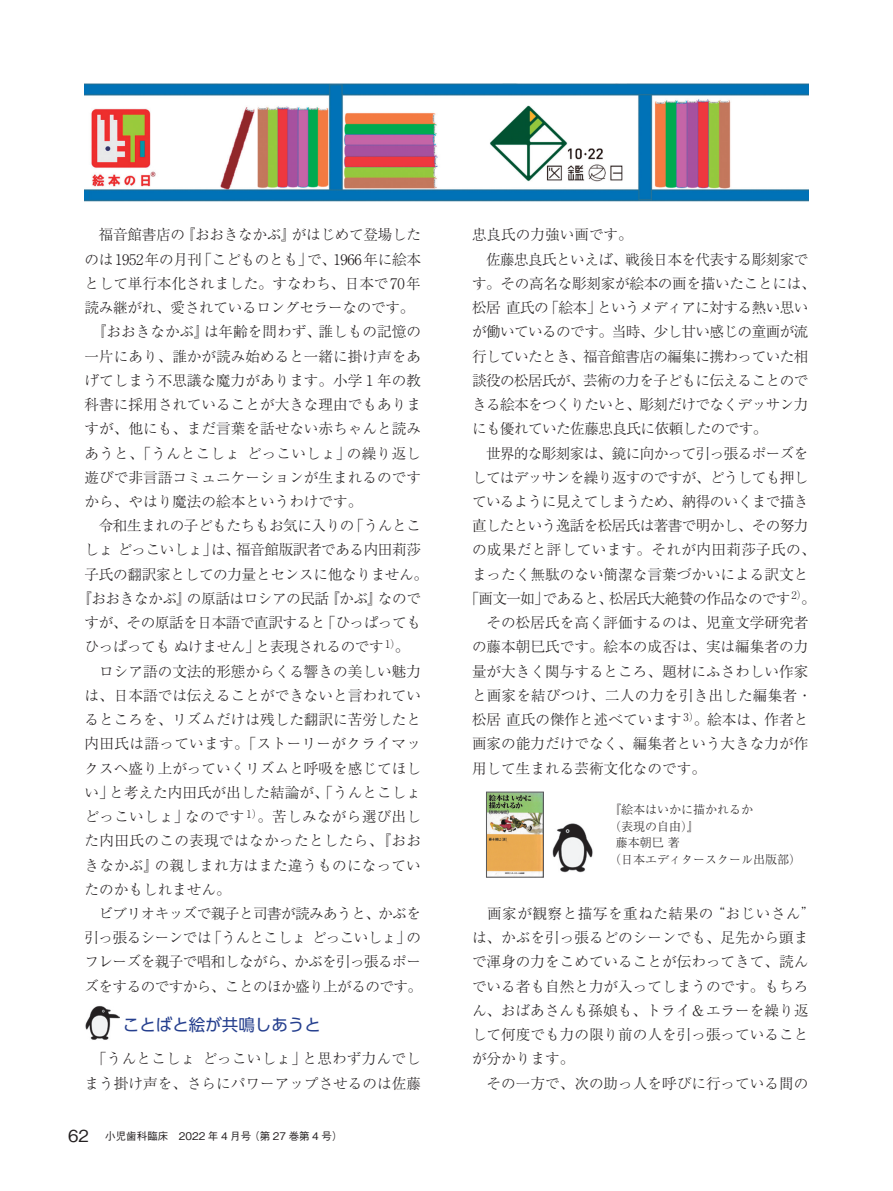
<style>
.page{position:relative;width:893px;height:1191px;background:#fff}
.page>*{position:absolute;margin:0;border:0;box-sizing:border-box;transform-origin:0 0}
.t1{font:16.5px "UD Shin Go Pro";color:#253f8e}
.t2{font:300 14.7px/24.2px "Ryumin Pro";color:#231f20}
.t3{font:300 14.7px "Ryumin Pro";letter-spacing:-.04em;color:#231f20}
.t4{font:300 14.7px "Ryumin Pro";letter-spacing:-.02em;color:#231f20}
.t5{font:300 14.7px "Ryumin Pro";letter-spacing:-.03em;color:#231f20}
.t6{font:300 14.7px "Ryumin Pro";letter-spacing:-.045em;color:#231f20}
.t7{font:300 14.7px "Ryumin Pro";letter-spacing:.025em;color:#231f20}
.t8{font:300 14.7px "Ryumin Pro";letter-spacing:-.05em;color:#231f20}
.t9{font:300 14.7px "Ryumin Pro";letter-spacing:.02em;color:#231f20}
.t10{font:300 12px "Ryumin Pro";color:#231f20}
.t11{font:500 10.5px "Gothic BBB Pro";color:#231f20}
.s1{font-size:16.5px}
</style>
<div class="page">
<img style="left:85px;top:83px;width:723px;height:119px">
<div style="left:473px;top:105px;width:157px;height:82px;background:#fff"></div>
<img style="left:490px;top:105px;width:133px;height:77px">
<img style="left:85px;top:1005px;width:34px;height:35px">
<img style="left:552px;top:823px;width:41px;height:50px">
<img style="left:488px;top:794px;width:54px;height:81px">
<div style="left:486px;top:792px;width:58px;height:85px;border:1px solid #57585a"></div>
<p class="t4" style="left:85px;top:223px;width:338px">　福音館書店の『おおきなかぶ』がはじめて登場した</p>
<p class="t4" style="left:85px;top:248px;width:338px">のは1952年の月刊「こどものとも」で、1966年に絵本</p>
<p class="t2" style="left:85px;top:270px;width:338px">として単行本化されました。すなわち、日本で70年</p>
<p class="t4" style="left:85px;top:296px;width:331px">読み継がれ、愛されているロングセラーなのです。</p>
<p class="t2" style="left:85px;top:319px;width:338px">　『おおきなかぶ』は年齢を問わず、誰しもの記憶の</p>
<p class="t2" style="left:85px;top:343px;width:338px">一片にあり、誰かが読み始めると一緒に掛け声をあ</p>
<p class="t2" style="left:85px;top:367px;width:338px">げてしまう不思議な魔力があります。小学１年の教</p>
<p class="t2" style="left:85px;top:391px;width:338px">科書に採用されていることが大きな理由でもありま</p>
<p class="t2" style="left:85px;top:415px;width:338px">すが、他にも、まだ言葉を話せない赤ちゃんと読み</p>
<p class="t2" style="left:85px;top:440px;width:338px">あうと、「うんとこしょ どっこいしょ」の繰り返し</p>
<p class="t2" style="left:85px;top:464px;width:338px">遊びで非言語コミュニケーションが生まれるのです</p>
<p class="t2" style="left:85px;top:488px;width:279px">から、やはり魔法の絵本というわけです。</p>
<p class="t5" style="left:85px;top:514px;width:338px">　令和生まれの子どもたちもお気に入りの「うんとこ</p>
<p class="t5" style="left:85px;top:538px;width:338px">しょ どっこいしょ」は、福音館版訳者である内田莉莎</p>
<p class="t4" style="left:85px;top:562px;width:345px">子氏の翻訳家としての力量とセンスに他なりません。</p>
<p class="t5" style="left:77px;top:587px;width:345px">『おおきなかぶ』の原話はロシアの民話『かぶ』なので</p>
<p class="t5" style="left:85px;top:611px;width:338px">すが、その原話を日本語で直訳すると「ひっぱっても</p>
<p class="t5" style="left:85px;top:635px;width:327px">ひっぱっても ぬけません」と表現されるのです <sup>1）</sup>。</p>
<p class="t2" style="left:85px;top:658px;width:338px">　ロシア語の文法的形態からくる響きの美しい魅力</p>
<p class="t2" style="left:85px;top:682px;width:338px">は、日本語では伝えることができないと言われてい</p>
<p class="t2" style="left:85px;top:706px;width:338px">るところを、リズムだけは残した翻訳に苦労したと</p>
<p class="t7" style="left:85px;top:732px;width:338px">内田氏は語っています。「ストーリーがクライマッ</p>
<p class="t2" style="left:85px;top:755px;width:338px">クスヘ盛り上がっていくリズムと呼吸を感じてほし</p>
<p class="t2" style="left:85px;top:779px;width:338px">い」と考えた内田氏が出した結論が、「うんとこしょ</p>
<p class="t9" style="left:85px;top:805px;width:338px">どっこいしょ」なのです <sup>1）</sup>。苦しみながら選び出し</p>
<p class="t7" style="left:85px;top:829px;width:338px">た内田氏のこの表現ではなかったとしたら、『おお</p>
<p class="t2" style="left:85px;top:851px;width:338px">きなかぶ』の親しまれ方はまた違うものになってい</p>
<p class="t2" style="left:85px;top:876px;width:148px">たのかもしれません。</p>
<p class="t3" style="left:85px;top:902px;width:338px">　ビブリオキッズで親子と司書が読みあうと、かぶを</p>
<p class="t3" style="left:85px;top:926px;width:338px">引っ張るシーンでは「うんとこしょ どっこいしょ」の</p>
<p class="t3" style="left:85px;top:950px;width:338px">フレーズを親子で唱和しながら、かぶを引っ張るポー</p>
<p class="t3" style="left:85px;top:974px;width:339px">ズをするのですから、ことのほか盛り上がるのです。</p>
<p class="t1" style="left:123px;top:1011px;width:199px">ことばと絵が共鳴しあうと</p>
<p class="t2" style="left:85px;top:1045px;width:338px">　「うんとこしょ どっこいしょ」と思わず力んでしまう掛け声を、さらにパワーアップさせるのは佐藤</p>
<p class="t11" style="left:68px;top:1127px;width:276px"><span class="s1">62　</span>小児歯科臨床　2022 年 4 月号（第 27 巻第 4 号）</p>
<p class="t2" style="left:472px;top:222px;width:162px">忠良氏の力強い画です。</p>
<p class="t3" style="left:472px;top:248px;width:338px">　佐藤忠良氏といえば、戦後日本を代表する彫刻家で</p>
<p class="t4" style="left:472px;top:272px;width:345px">す。その高名な彫刻家が絵本の画を描いたことには、</p>
<p class="t3" style="left:472px;top:296px;width:338px">松居 直氏の「絵本」というメディアに対する熱い思い</p>
<p class="t3" style="left:472px;top:320px;width:338px">が働いているのです。当時、少し甘い感じの童画が流</p>
<p class="t3" style="left:472px;top:344px;width:338px">行していたとき、福音館書店の編集に携わっていた相</p>
<p class="t3" style="left:472px;top:369px;width:338px">談役の松居氏が、芸術の力を子どもに伝えることので</p>
<p class="t3" style="left:472px;top:393px;width:338px">きる絵本をつくりたいと、彫刻だけでなくデッサン力</p>
<p class="t3" style="left:472px;top:417px;width:297px">にも優れていた佐藤忠良氏に依頼したのです。</p>
<p class="t6" style="left:472px;top:441px;width:338px">　世界的な彫刻家は、鏡に向かって引っ張るポーズを</p>
<p class="t6" style="left:472px;top:466px;width:338px">してはデッサンを繰り返すのですが、どうしても押し</p>
<p class="t6" style="left:472px;top:490px;width:338px">ているように見えてしまうため、納得のいくまで描き</p>
<p class="t6" style="left:472px;top:514px;width:338px">直したという逸話を松居氏は著書で明かし、その努力</p>
<p class="t7" style="left:472px;top:538px;width:345px">の成果だと評しています。それが内田莉莎子氏の、</p>
<p class="t2" style="left:472px;top:561px;width:338px">まったく無駄のない簡潔な言葉づかいによる訳文と</p>
<p class="t8" style="left:465px;top:587px;width:352px">「画文一如」であると、松居氏大絶賛の作品なのです<sup>2）</sup>。</p>
<p class="t2" style="left:472px;top:609px;width:338px">　その松居氏を高く評価するのは、児童文学研究者</p>
<p class="t2" style="left:472px;top:633px;width:338px">の藤本朝巳氏です。絵本の成否は、実は編集者の力</p>
<p class="t2" style="left:472px;top:658px;width:338px">量が大きく関与するところ、題材にふさわしい作家</p>
<p class="t2" style="left:472px;top:682px;width:341px">と画家を結びつけ、二人の力を引き出した編集者・</p>
<p class="t2" style="left:472px;top:706px;width:338px">松居 直氏の傑作と述べています <sup>3）</sup>。絵本は、作者と</p>
<p class="t2" style="left:472px;top:730px;width:338px">画家の能力だけでなく、編集者という大きな力が作</p>
<p class="t2" style="left:472px;top:755px;width:235px">用して生まれる芸術文化なのです。</p>
<p class="t10" style="left:609px;top:800px;width:145px">『絵本はいかに描かれるか</p>
<p class="t10" style="left:609px;top:817px;width:91px">（表現の自由）』</p>
<p class="t10" style="left:616px;top:833px;width:65px">藤本朝巳 著</p>
<p class="t10" style="left:609px;top:850px;width:193px">（日本エディタースクール出版部）</p>
<p class="t2" style="left:472px;top:900px;width:345px">　画家が観察と描写を重ねた結果の“おじいさん”は、かぶを引っ張るどのシーンでも、足先から頭まで渾身の力をこめていることが伝わってきて、読んでいる者も自然と力が入ってしまうのです。もちろん、おばあさんも孫娘も、トライ&amp;エラーを繰り返して何度でも力の限り前の人を引っ張っていることが分かります。<br>　その一方で、次の助っ人を呼びに行っている間の</p>
</div>
